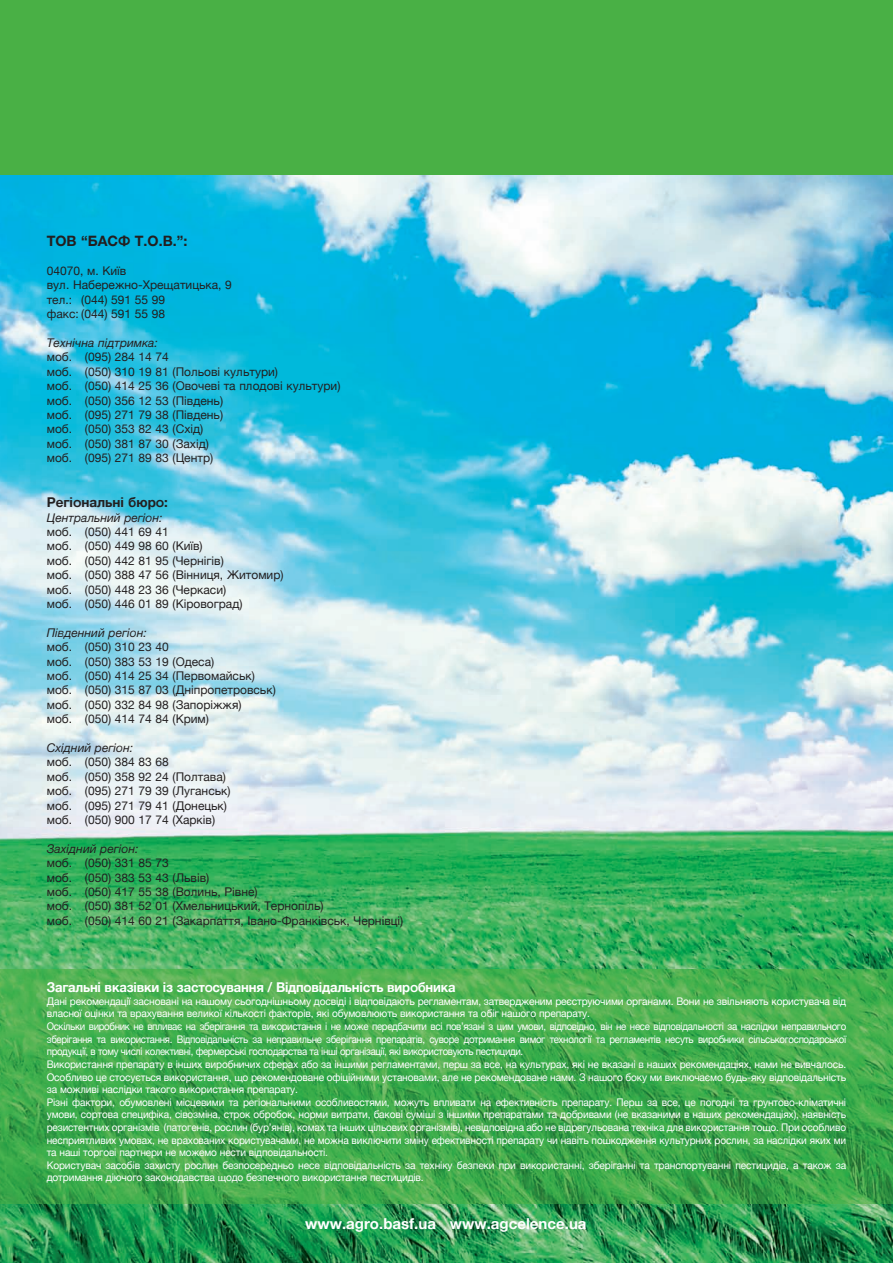
<style>
.page{position:relative;width:893px;height:1263px;background:#fff}
.page>*{position:absolute;margin:0;border:0;box-sizing:border-box;transform-origin:0 0}
.t1{font:700 15px "Helvetica Neue";color:#fff}
.t2{font:700 14.25px "Helvetica Neue";color:#231f20}
.t3{font:700 13.5px "Helvetica Neue";letter-spacing:-.015em;color:#fff}
.t4{font:700 13.5px "Helvetica Neue";color:#231f20}
.t5{font:12px/14.4px "Helvetica Neue";color:#231f20}
.t6{font:italic 12px "Helvetica Neue";color:#231f20}
.t7{font:10.5px/12.6px "Helvetica Neue";letter-spacing:-.015em;color:#fff}
</style>
<div class="page">
<img style="left:0;top:174px;width:893px;height:1089px">
<img style="left:0;top:969px;width:893px;height:234px">
<div style="left:0;top:0;width:893px;height:174px;background:#49b045"></div>
<h2 class="t2" style="left:47px;top:232px;width:142px">ТОВ “БАСФ Т.О.В.”:</h2>
<p class="t5" style="left:47px;top:263px;width:187px">04070, м. Київ<br>вул. Набережно-Хрещатицька, 9 тел.: (044) 591 55 99<br>факс: (044) 591 55 98</p>
<p class="t6" style="left:47px;top:335px;width:112px">Технічна підтримка:</p>
<p class="t5" style="left:47px;top:350px;width:295px">моб. (095) 284 14 74<br>моб. (050) 310 19 81 (Польові культури)<br>моб. (050) 414 25 36 (Овочеві та плодові культури) моб. (050) 356 12 53 (Південь)<br>моб. (095) 271 79 38 (Південь)<br>моб. (050) 353 82 43 (Схід)<br>моб. (050) 381 87 30 (Захід)<br>моб. (095) 271 89 83 (Центр)</p>
<p class="t4" style="left:47px;top:494px;width:123px">Регіональні бюро:</p>
<p class="t6" style="left:47px;top:510px;width:117px">Центральний регіон:</p>
<p class="t5" style="left:47px;top:524px;width:238px">моб. (050) 441 69 41<br>моб. (050) 449 98 60 (Київ)<br>моб. (050) 442 81 95 (Чернігів)<br>моб. (050) 388 47 56 (Вінниця, Житомир) моб. (050) 448 23 36 (Черкаси)<br>моб. (050) 446 01 89 (Кіровоград)</p>
<p class="t6" style="left:47px;top:625px;width:102px">Південний регіон:</p>
<p class="t5" style="left:47px;top:640px;width:230px">моб. (050) 310 23 40<br>моб. (050) 383 53 19 (Одеса)<br>моб. (050) 414 25 34 (Первомайськ) моб. (050) 315 87 03 (Дніпропетровськ) моб. (050) 332 84 98 (Запоріжжя)<br>моб. (050) 414 74 84 (Крим)</p>
<p class="t6" style="left:47px;top:740px;width:88px">Східний регіон:</p>
<p class="t5" style="left:47px;top:755px;width:185px">моб. (050) 384 83 68<br>моб. (050) 358 92 24 (Полтава) моб. (095) 271 79 39 (Луганськ) моб. (095) 271 79 41 (Донецьк) моб. (050) 900 17 74 (Харків)</p>
<p class="t6" style="left:47px;top:841px;width:93px">Західний регіон:</p>
<p class="t5" style="left:47px;top:856px;width:358px">моб. (050) 331 85 73<br>моб. (050) 383 53 43 (Львів)<br>моб. (050) 417 55 38 (Волинь, Рівне)<br>моб. (050) 381 52 01 (Хмельницький, Тернопіль)<br>моб. (050) 414 60 21 (Закарпаття, Івано-Франківськ, Чернівці)</p>
<p class="t3" style="left:47px;top:979px;width:410px">Загальні вказівки із застосування / Відповідальність виробника</p>
<p class="t7" style="left:47px;top:995px;width:801px">Дані рекомендації засновані на нашому сьогоднішньому досвіді і відповідають регламентам, затвердженим реєструючими органами. Вони не звільняють користувача від власної оцінки та врахування великої кількості факторів, які обумовлюють використання та обіг нашого препарату.<br>Оскільки виробник не впливає на зберігання та використання і не може передбачити всі пов’язані з цим умови, відповідно, він не несе відповідальності за наслідки неправильного зберігання та використання. Відповідальність за неправильне зберігання препаратів, суворе дотримання вимог технології та регламентів несуть виробники сільськогосподарської продукції, в тому числі колективні, фермерські господарства та інші організації, які використовують пестициди.<br>Використання препарату в інших виробничих сферах або за іншими регламентами, перш за все, на культурах, які не вказані в наших рекомендаціях, нами не вивчалось.<br>Особливо це стосується використання, що рекомендоване офіційними установами, але не рекомендоване нами. З нашого боку ми виключаємо будь-яку відповідальність за можливі наслідки такого використання препарату.<br>Різні фактори, обумовлені місцевими та регіональними особливостями, можуть впливати на ефективність препарату. Перш за все, це погодні та грунтово-кліматичні умови, сортова специфіка, сівозміна, строк обробок, норми витрати, бакові суміші з іншими препаратами та добривами (не вказаними в наших рекомендаціях), наявність резистентних організмів (патогенів, рослин (бур’янів), комах та інших цільових організмів), невідповідна або не відрегульована техніка для використання тощо. При особливо несприятливих умовах, не врахованих користувачами, не можна виключити зміну ефективності препарату чи навіть пошкодження культурних рослин, за наслідки яких ми та наші торгові партнери не можемо нести відповідальності.<br>Користувач засобів захисту рослин безпосередньо несе відповідальність за техніку безпеки при використанні, зберіганні та транспортуванні пестицидів, а також за дотримання діючого законодавства щодо безпечного використання пестицидів.</p>
<h1 class="t1" style="left:305px;top:1214px;width:283px">www.agro.basf.ua www.agcelence.ua</h1>
</div>
